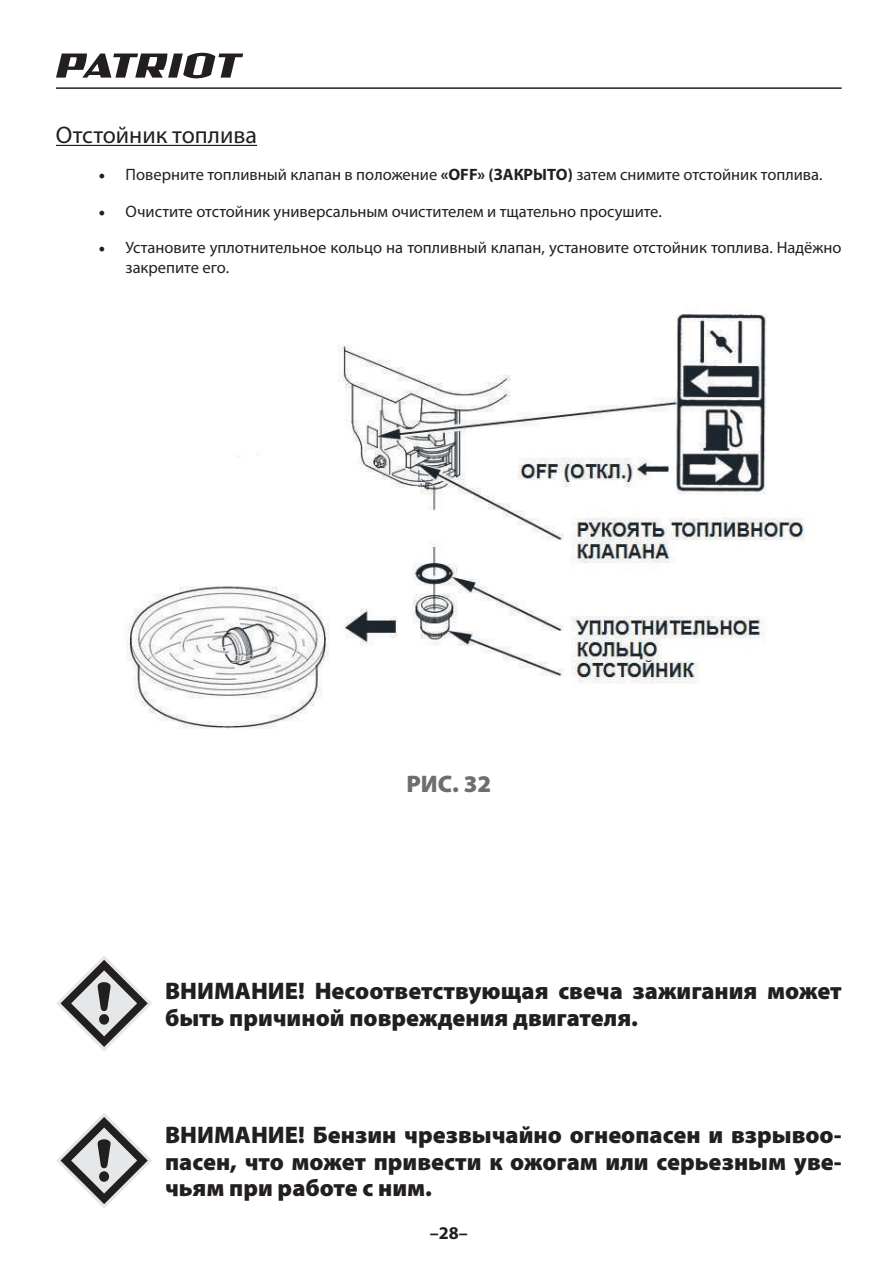
<style>
.page{position:relative;width:896px;height:1262px;background:#fff}
.page>*{position:absolute;margin:0;border:0;box-sizing:border-box;transform-origin:0 0}
.t1{font:900 24px/26.2px "Myriad Pro";color:#231f20;text-align:justify}
.t2{font:24px "Myriad Pro";color:#231f20}
.t3{font:900 24px "Myriad Pro";color:#6d6e71}
.t4{font:700 18px "Myriad Pro";color:#231f20}
.t5{font:16.5px/19.8px "Myriad Pro";color:#231f20}
.s1{font-family:"Minion Pro";font-size:18px}
.s2{font-weight:700}
</style>
<div class="page">
<svg style="left:56px;top:53px;width:187px;height:25px"></svg>
<hr style="left:56px;top:87px;width:785px;height:2px;background:#231f20">
<hr style="left:56px;top:145px;width:201px;height:1px;background:#231f20">
<svg style="left:56px;top:1113px;width:96px;height:95px"></svg>
<svg style="left:56px;top:956px;width:96px;height:95px"></svg>
<img style="left:126px;top:314px;width:679px;height:415px">
<h1 class="t2" style="left:56px;top:123px;width:202px">Отстойник топлива</h1>
<p class="t5" style="left:98px;top:165px;width:725px"><span class="s1">•</span> Поверните топливный клапан в положение <span class="s2">«OFF» (ЗАКРЫТО)</span> затем снимите отстойник топлива.</p>
<p class="t5" style="left:98px;top:202px;width:564px"><span class="s1">•</span> Очистите отстойник универсальным очистителем и тщательно просушите.</p>
<p class="t5" style="left:125px;top:239px;width:717px;text-indent:-27px"><span class="s1">•</span> Установите уплотнительное кольцо на топливный клапан, установите отстойник топлива. Надёжно закрепите его.</p>
<h1 class="t3" style="left:406px;top:775px;width:86px">РИС. 32</h1>
<h1 class="t1" style="left:165px;top:980px;width:677px">ВНИМАНИЕ! Несоответствующая свеча зажигания может быть причиной повреждения двигателя.</h1>
<h1 class="t1" style="left:165px;top:1124px;width:677px">ВНИМАНИЕ! Бензин чрезвычайно огнеопасен и взрывоо&shy;пасен, что может привести к ожогам или серьезным уве&shy;чьям при работе с ним.</h1>
<p class="t4" style="left:429px;top:1226px;width:39px">–28–</p>
</div>
